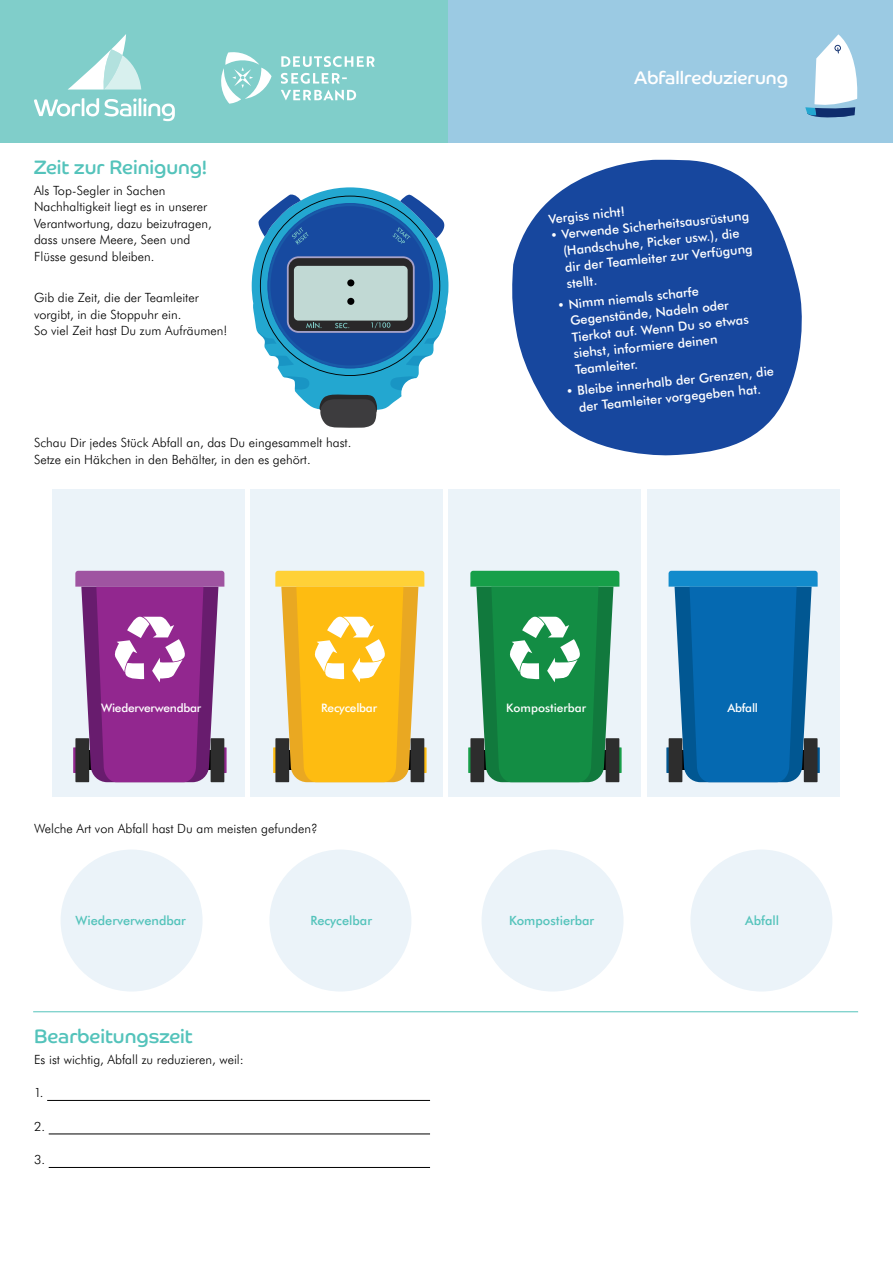
<style>
.page{position:relative;width:893px;height:1263px;background:#fff}
.page>*{position:absolute;margin:0;border:0;box-sizing:border-box;transform-origin:0 0}
.t1{font:19.5px "Co Headline";color:#54c3bb}
.t2{font:18px "Co Headline";color:#fff}
.t3{font:300 12.75px/16.5px "Futura BT";color:#000}
.t4{font:500 12.75px/16.5px "Futura BT";color:#fff}
.t5{font:500 12.75px "Futura BT";color:#54c3bb}
.t6{font:500 11.7px "Futura BT";letter-spacing:-.02em;color:#fff}
.t7{font:500 11.7px "Futura BT";color:#fff}
</style>
<div class="page">
<div style="left:52px;top:489px;width:192px;height:308px;background:#ebf3f9"></div>
<div style="left:61px;top:849px;width:142px;height:142px;background:#ebf3f9;border-radius:50%"></div>
<div style="left:269px;top:849px;width:142px;height:142px;background:#ebf3f9;border-radius:50%"></div>
<div style="left:482px;top:849px;width:141px;height:142px;background:#ebf3f9;border-radius:50%"></div>
<div style="left:690px;top:849px;width:142px;height:142px;background:#ebf3f9;border-radius:50%"></div>
<div style="left:250px;top:489px;width:193px;height:308px;background:#ebf3f9"></div>
<div style="left:448px;top:489px;width:193px;height:308px;background:#ebf3f9"></div>
<div style="left:647px;top:489px;width:192px;height:308px;background:#ebf3f9"></div>
<div style="left:0;top:0;width:893px;height:143px;background:#80ceca"></div>
<div style="left:448px;top:0;width:445px;height:143px;background:#9bcae3"></div>
<svg style="left:68px;top:34px;width:73px;height:56px"></svg>
<svg style="left:34px;top:98px;width:141px;height:23px"></svg>
<svg style="left:805px;top:34px;width:53px;height:83px"></svg>
<hr style="left:47px;top:1100px;width:383px;height:1px;background:#000">
<hr style="left:49px;top:1134px;width:381px;height:1px;background:#000">
<hr style="left:49px;top:1167px;width:381px;height:1px;background:#000">
<hr style="left:33px;top:1011px;width:825px;height:1px;background:#54c3bb">
<div style="left:468px;top:747px;width:11px;height:26px;background:#179f49"></div>
<svg style="left:611px;top:747px;width:11px;height:26px"></svg>
<svg style="left:470px;top:571px;width:149px;height:211px;background:#389860"></svg>
<div style="left:273px;top:747px;width:11px;height:26px;background:#febc11"></div>
<svg style="left:416px;top:747px;width:11px;height:26px"></svg>
<svg style="left:275px;top:571px;width:149px;height:211px;background:#f0be3d"></svg>
<div style="left:73px;top:747px;width:11px;height:26px;background:#92278f"></div>
<svg style="left:216px;top:747px;width:11px;height:26px"></svg>
<svg style="left:75px;top:571px;width:149px;height:211px;background:#974a98"></svg>
<svg style="left:666px;top:747px;width:11px;height:26px"></svg>
<div style="left:809px;top:747px;width:11px;height:26px;background:#015792"></div>
<svg style="left:669px;top:571px;width:149px;height:211px;background:#1e74af"></svg>
<svg style="left:252px;top:187px;width:196px;height:241px"></svg>
<svg style="left:512px;top:159px;width:290px;height:297px;fill:#17479e"></svg>
<svg style="left:281px;top:90px;width:75px;height:10px"></svg>
<svg style="left:281px;top:73px;width:66px;height:11px"></svg>
<svg style="left:281px;top:56px;width:94px;height:11px"></svg>
<svg style="left:221px;top:52px;width:51px;height:52px"></svg>
<h1 class="t1" style="left:34px;top:156px;width:174px">Zeit zur Reinigung!</h1>
<p class="t3" style="left:34px;top:182px;width:179px">Als Top-Segler in Sachen<br>Nachhaltigkeit liegt es in unserer<br>Verantwortung, dazu beizutragen, dass unsere Meere, Seen und<br>Flüsse gesund bleiben.</p>
<p class="t3" style="left:34px;top:289px;width:195px">Gib die Zeit, die der Teamleiter vorgibt, in die Stoppuhr ein.<br>So viel Zeit hast Du zum Aufräumen!</p>
<p class="t3" style="left:34px;top:434px;width:319px">Schau Dir jedes Stück Abfall an, das Du eingesammelt hast.<br>Setze ein Häkchen in den Behälter, in den es gehört.</p>
<h2 class="t2" style="left:634px;top:67px;width:155px">Abfallreduzierung</h2>
<p class="t4" style="left:548px;top:211px;width:78px;rotate:-6deg">Vergiss nicht!</p>
<p class="t4" style="left:561px;top:227px;width:190px;text-indent:-11px;rotate:-6deg">• Verwende Sicherheitsausrüstung (Handschuhe, Picker usw.), die dir der Teamleiter zur Verfügung stellt.</p>
<p class="t4" style="left:567px;top:296px;width:179px;text-indent:-11px;rotate:-6deg">• Nimm niemals scharfe<br>Gegenstände, Nadeln oder<br>Tierkot auf. Wenn Du so etwas siehst, informiere deinen<br>Teamleiter.</p>
<p class="t4" style="left:565px;top:384px;width:210px;text-align:center;rotate:-6deg">• Bleibe innerhalb der Grenzen, die der Teamleiter vorgegeben hat.</p>
<p class="t6" style="left:101px;top:701px;width:102px">Wiederverwendbar</p>
<p class="t6" style="left:321px;top:701px;width:57px">Recycelbar</p>
<p class="t7" style="left:506px;top:701px;width:82px">Kompostierbar</p>
<p class="t6" style="left:727px;top:701px;width:32px">Abfall</p>
<p class="t3" style="left:34px;top:820px;width:285px">Welche Art von Abfall hast Du am meisten gefunden?</p>
<p class="t5" style="left:75px;top:913px;width:112px">Wiederverwendbar</p>
<p class="t5" style="left:310px;top:913px;width:63px">Recycelbar</p>
<p class="t5" style="left:509px;top:913px;width:87px">Kompostierbar</p>
<p class="t5" style="left:745px;top:913px;width:35px">Abfall</p>
<h1 class="t1" style="left:34px;top:1025px;width:160px">Bearbeitungszeit</h1>
<p class="t3" style="left:34px;top:1051px;width:211px">Es ist wichtig, Abfall zu reduzieren, weil:</p>
<p class="t3" style="left:34px;top:1084px;width:11px">1.</p>
<p class="t3" style="left:34px;top:1118px;width:13px">2.</p>
<p class="t3" style="left:34px;top:1151px;width:13px">3.</p>
</div>
